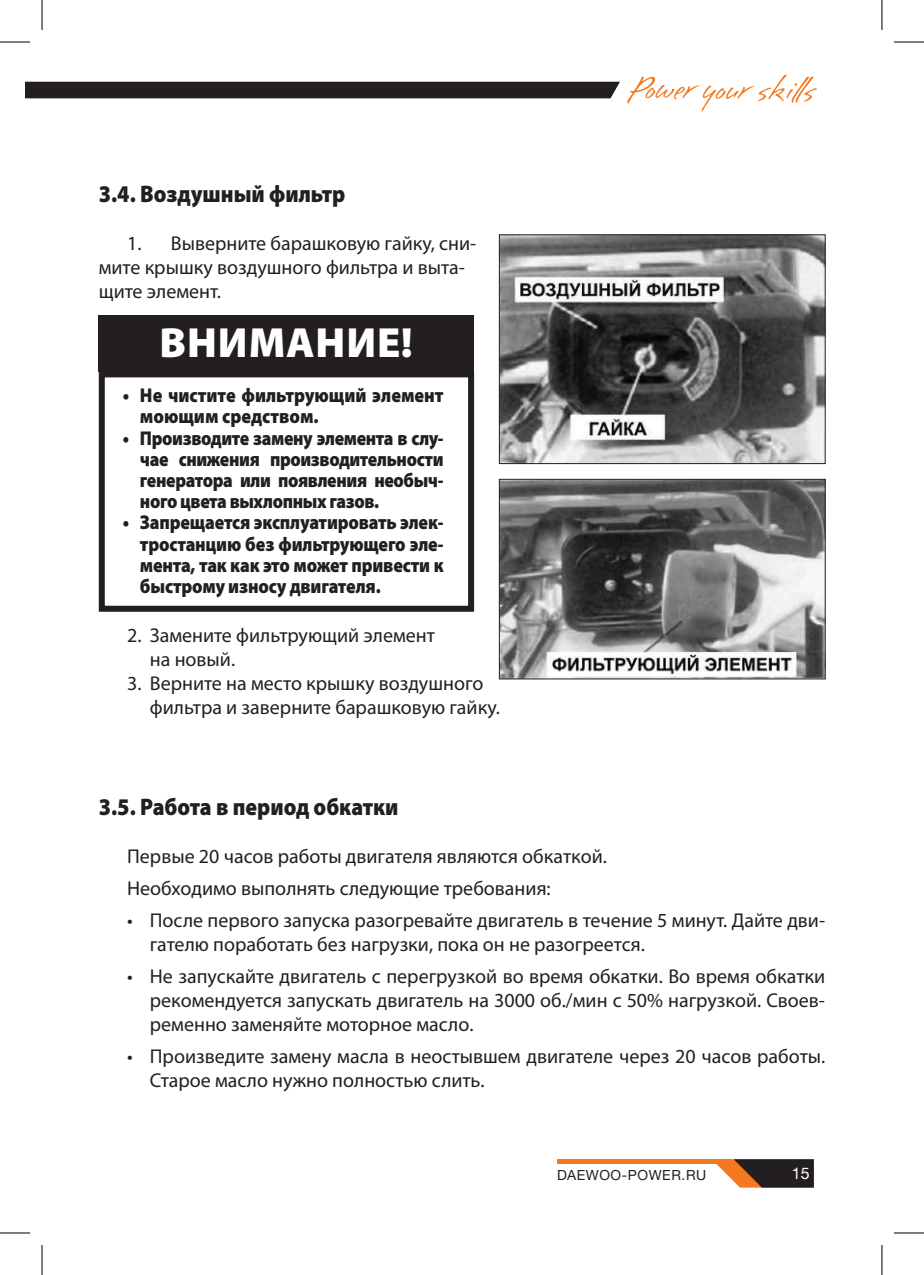
<style>
.page{position:relative;width:924px;height:1275px;background:#fff}
.page>*{position:absolute;margin:0;border:0;box-sizing:border-box;transform-origin:0 0}
.t1{font:900 42.4px "Myriad Pro";letter-spacing:.02em;color:#fff}
.t2{font:900 24px "Myriad Pro";color:#231f20;scale:.9 1}
.t3{font:20px/24px "Myriad Pro";color:#231f20}
.t4{font:900 20px/21.2px "Myriad Pro";letter-spacing:-.01em;color:#231f20;text-align:justify;scale:.89 1}
.t5{font:900 20px/21.2px "Myriad Pro";letter-spacing:-.01em;color:#231f20;text-align:justify;scale:.88 1}
.t6{font:900 20px/21.2px "Myriad Pro";letter-spacing:-.01em;color:#231f20;scale:.9 1}
.t7{font:16px "Helvetica Neue LTW1 G";color:#fff}
.t8{font:14px "Helvetica Neue LTW1 G";letter-spacing:.04em;color:#231f20}
</style>
<div class="page">
<svg style="left:716px;top:1159px;width:97px;height:28px;background:#654937"></svg>
<svg style="left:627px;top:75px;width:189px;height:36px"></svg>
<div style="left:556px;top:1159px;width:174px;height:5px;background:#f47921"></div>
<div style="left:25px;top:82px;width:594px;height:16px;background:#231f20"></div>
<img style="left:500px;top:236px;width:323px;height:226px">
<div style="left:498px;top:234px;width:327px;height:230px;border:1px solid #231f20"></div>
<img style="left:500px;top:481px;width:323px;height:196px">
<div style="left:498px;top:479px;width:327px;height:200px;border:1px solid #231f20"></div>
<div style="left:99px;top:371px;width:375px;height:241px;border:6px solid #231f20"></div>
<div style="left:99px;top:315px;width:375px;height:56px;background:#231f20"></div>
<hr style="left:0;top:42px;width:30px;height:1px;background:#000">
<hr style="left:893px;top:42px;width:30px;height:1px;background:#000">
<hr style="left:0;top:1232px;width:30px;height:1px;background:#000">
<hr style="left:893px;top:1232px;width:30px;height:1px;background:#000">
<hr style="left:42px;top:0;width:1px;height:30px;background:#000">
<hr style="left:42px;top:1245px;width:1px;height:30px;background:#000">
<hr style="left:881px;top:0;width:1px;height:30px;background:#000">
<hr style="left:881px;top:1245px;width:1px;height:30px;background:#000">
<p class="t2" style="left:99px;top:178px;width:275px">3.4. Воздушный фильтр</p>
<p class="t3" style="left:99px;top:231px;width:379px;text-indent:28px">1. Выверните барашковую гайку, сни&shy;мите крышку воздушного фильтра и выта&shy;щите элемент.</p>
<h1 class="t1" style="left:159px;top:314px;width:255px">ВНИМАНИЕ!</h1>
<p class="t6" style="left:140px;top:384px;width:338px;text-indent:-17px">• Не чистите фильтрующий элемент моющим средством.</p>
<p class="t5" style="left:140px;top:426px;width:346px;text-indent:-17px">• Производите замену элемента в слу&shy;чае снижения производительности генератора или появления необыч&shy;ного цвета выхлопных газов.</p>
<p class="t4" style="left:140px;top:511px;width:342px;text-indent:-17px">• Запрещается эксплуатировать элек&shy;тростанцию без фильтрующего эле&shy;мента, так как это может привести к быстрому износу двигателя.</p>
<p class="t3" style="left:150px;top:623px;width:286px;text-indent:-23px">2. Замените фильтрующий элемент на новый.</p>
<p class="t3" style="left:150px;top:671px;width:351px;text-indent:-23px">3. Верните на место крышку воздушного фильтра и заверните барашковую гайку.</p>
<p class="t2" style="left:99px;top:790px;width:334px">3.5. Работа в период обкатки</p>
<p class="t3" style="left:127px;top:840px;width:481px;line-height:32px">Первые 20 часов работы двигателя являются обкаткой.<br>Необходимо выполнять следующие требования:</p>
<p class="t3" style="left:150px;top:908px;width:676px;text-indent:-23px">• После первого запуска разогревайте двигатель в течение 5 минут. Дайте дви&shy;гателю поработать без нагрузки, пока он не разогреется.</p>
<p class="t3" style="left:150px;top:964px;width:676px;text-align:justify;text-indent:-23px">• Не запускайте двигатель с перегрузкой во время обкатки. Во время обкатки рекомендуется запускать двигатель на 3000 об./мин с 50% нагрузкой. Своев&shy;ременно заменяйте моторное масло.</p>
<p class="t3" style="left:150px;top:1044px;width:676px;text-indent:-23px">• Произведите замену масла в неостывшем двигателе через 20 часов работы.<br>Старое масло нужно полностью слить.</p>
<p class="t8" style="left:556px;top:1166px;width:151px">DAEWOO-POWER.RU</p>
<p class="t7" style="left:791px;top:1163px;width:19px">15</p>
</div>
